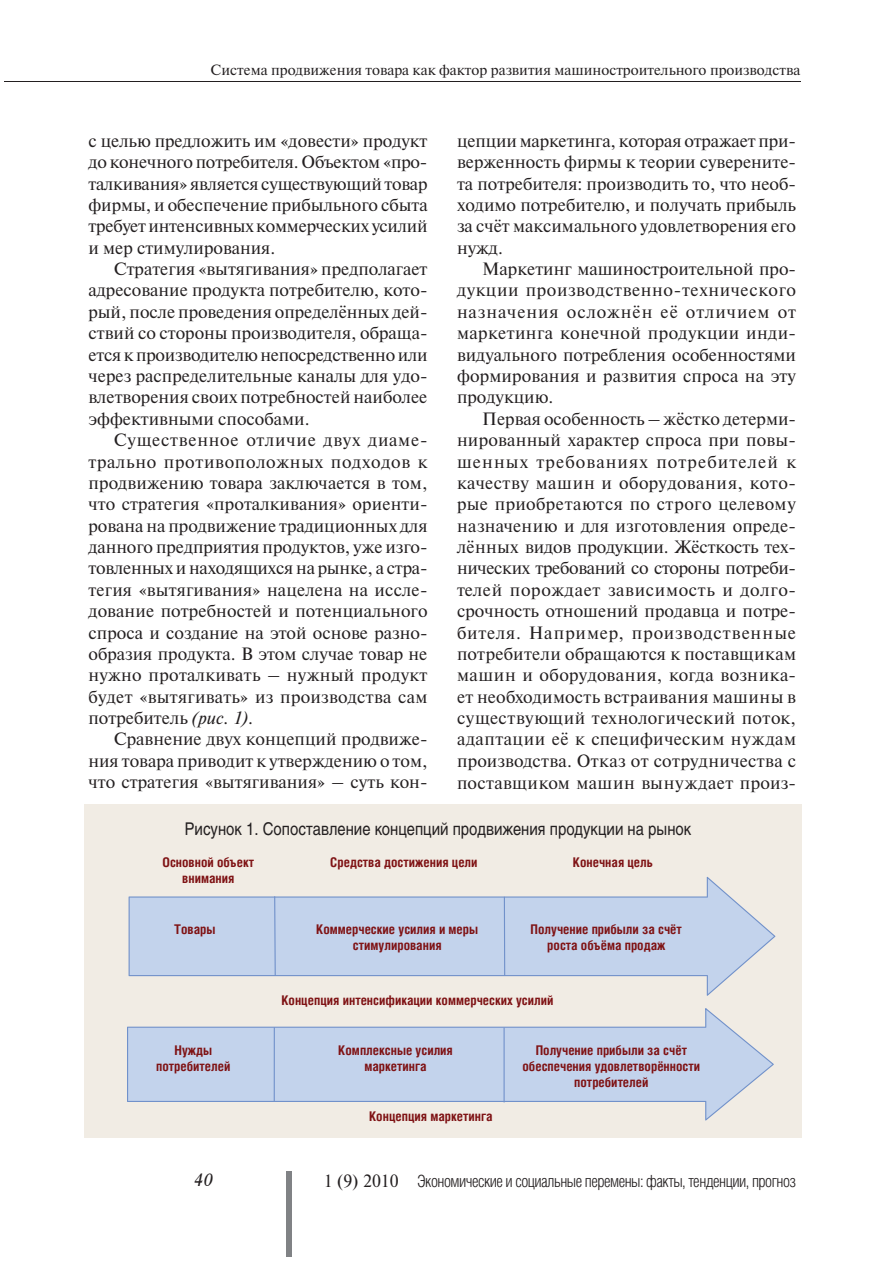
<style>
.page{position:relative;width:893px;height:1263px;background:#fff}
.page>*{position:absolute;margin:0;border:0;box-sizing:border-box;transform-origin:0 0}
.t1{font:17.85px/21.5px "Newton C";color:#231f20;text-align:justify}
.t2{font:italic 17.85px "Academy";color:#231f20}
.t3{font:17.4px "Helios";color:#231f20;scale:.85 1}
.t4{font:300 16.8px "Helios Cond";letter-spacing:-.03em;color:#231f20}
.t5{font:14.85px "Newton C";color:#231f20}
.t6{font:700 13.35px/15.9px "Helios Cond";color:#7f1315;text-align:center}
.s1{font-style:italic}
.s2{font-family:"Newton C";font-weight:400;font-size:17.85px}
</style>
<div class="page">
<div style="left:285px;top:1171px;width:6px;height:86px;background:#808285"></div>
<hr style="left:4px;top:81px;width:796px;height:1px;background:#231f20">
<svg style="left:129px;top:877px;width:646px;height:119px;background:#d1dae8"></svg>
<svg style="left:274px;top:896px;width:2px;height:80px"></svg>
<hr style="left:504px;top:897px;width:1px;height:79px;background:#7191ca">
<svg style="left:127px;top:1008px;width:646px;height:113px;background:#d1dae8"></svg>
<hr style="left:503px;top:1027px;width:1px;height:76px;background:#7191ca">
<hr style="left:274px;top:1027px;width:1px;height:75px;background:#7191ca">
<p class="t5" style="left:211px;top:65px;width:591px">Система продвижения товара как фактор развития машиностроительного производства</p>
<p class="t1" style="left:88px;top:131px;width:341px">с целью предложить им «довести» продукт до конечного потребителя. Объектом «про&shy;талкивания» является существующий товар фирмы, и обеспечение прибыльного сбыта требует интенсивных коммерческих усилий и мер стимулирования.</p>
<p class="t1" style="left:88px;top:260px;width:340px;text-indent:25px">Стратегия «вытягивания» предполагает адресование продукта потребителю, кото&shy;рый, после проведения определённых дей&shy;ствий со стороны производителя, обраща&shy;ется к производителю непосредственно или через распределительные каналы для удо&shy;влетворения своих потребностей наиболее эффективными способами.</p>
<p class="t1" style="left:88px;top:431px;width:340px;text-indent:25px">Существенное отличие двух диаме&shy;трально противоположных подходов к продвижению товара заключается в том, что стратегия «проталкивания» ориенти&shy;рована на продвижение традиционных для данного предприятия продуктов, уже изго&shy;товленных и находящихся на рынке, а стра&shy;тегия «вытягивания» нацелена на иссле&shy;дование потребностей и потенциального спроса и создание на этой основе разно&shy;образия продукта. В этом случае товар не нужно проталкивать – нужный продукт будет «вытягивать» из производства сам потребитель <span class="s1">(рис. 1)</span>.</p>
<p class="t1" style="left:88px;top:730px;width:340px;text-indent:25px">Сравнение двух концепций продвиже&shy;ния товара приводит к утверждению о том, что стратегия «вытягивания» – суть кон-</p>
<p class="t1" style="left:457px;top:131px;width:340px">цепции маркетинга, которая отражает при&shy;верженность фирмы к теории суверените&shy;та потребителя: производить то, что необ&shy;ходимо потребителю, и получать прибыль за счёт максимального удовлетворения его нужд.</p>
<p class="t1" style="left:457px;top:260px;width:340px;text-indent:25px">Маркетинг машиностроительной про&shy;дукции производственно-технического назначения осложнён её отличием от маркетинга конечной продукции инди&shy;видуального потребления особенностями формирования и развития спроса на эту продукцию.</p>
<p class="t1" style="left:457px;top:409px;width:340px;text-indent:25px">Первая особенность – жёстко детерми&shy;нированный характер спроса при повы&shy;шенных требованиях потребителей к качеству машин и оборудования, кото&shy;рые приобретаются по строго целевому назначению и для изготовления опреде&shy;лённых видов продукции. Жёсткость тех&shy;нических требований со стороны потреби&shy;телей порождает зависимость и долго&shy;срочность отношений продавца и потре&shy;бителя. Например, производственные потребители обращаются к поставщикам машин и оборудования, когда возника&shy;ет необходимость встраивания машины в существующий технологический поток, адаптации её к специфическим нуждам производства. Отказ от сотрудничества с поставщиком машин вынуждает произ-</p>
<p class="t3" style="left:185px;top:822px;width:597px">Рисунок 1. Сопоставление концепций продвижения продукции на рынок</p>
<p class="t6" style="left:162px;top:856px;width:93px">Основной объект внимания</p>
<p class="t6" style="left:330px;top:855px;width:149px">Средства достижения цели</p>
<p class="t6" style="left:573px;top:855px;width:82px">Конечная цель</p>
<p class="t6" style="left:174px;top:922px;width:43px">Товары</p>
<p class="t6" style="left:316px;top:922px;width:163px">Коммерческие усилия и меры стимулирования</p>
<p class="t6" style="left:530px;top:922px;width:153px">Получение прибыли за счёт роста объёма продаж</p>
<p class="t6" style="left:281px;top:993px;width:274px">Концепция интенсификации коммерческих усилий</p>
<p class="t6" style="left:156px;top:1043px;width:76px">Нужды потребителей</p>
<p class="t6" style="left:338px;top:1043px;width:116px">Комплексные усилия маркетинга</p>
<p class="t6" style="left:522px;top:1043px;width:179px">Получение прибыли за счёт обеспечения удовлетворённости потребителей</p>
<p class="t6" style="left:369px;top:1109px;width:125px">Концепция маркетинга</p>
<p class="t2" style="left:194px;top:1171px;width:21px">40</p>
<p class="t4" style="left:324px;top:1172px;width:474px"><span class="s2">1 (9) 2010</span> Экономические и социальные перемены: факты, тенденции, прогноз</p>
</div>
